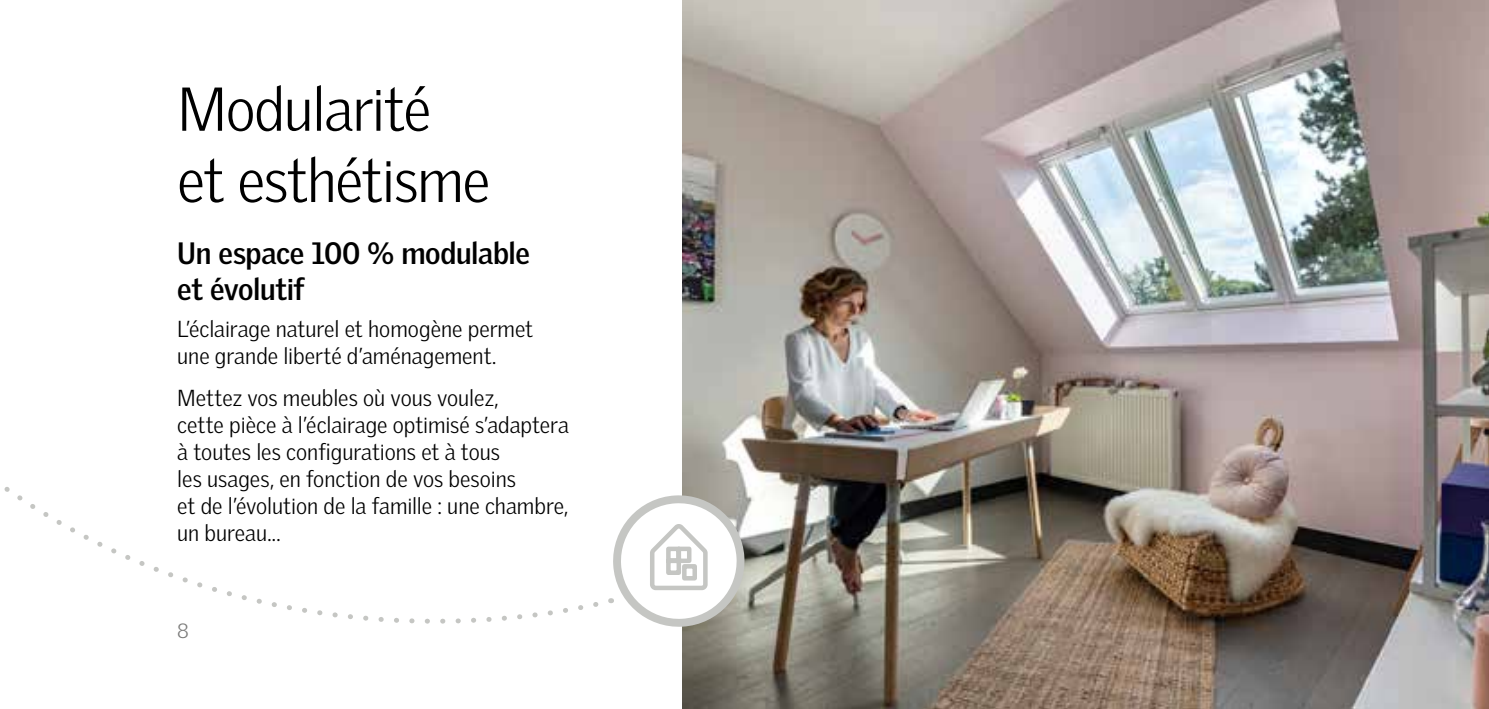
<style>
.page{position:relative;width:1489px;height:709px;background:#fff}
.page>*{position:absolute;margin:0;border:0;box-sizing:border-box;transform-origin:0 0}
.t1{font:300 60px/71.2px "Velux Gothic";letter-spacing:-.02em;color:#000}
.t2{font:700 30px/36px "Velux Gothic";letter-spacing:-.015em;color:#000}
.t3{font:300 22.5px/27px "Velux Gothic";color:#000}
.t4{font:300 20px "Velux Gothic";color:#7a7a79}
</style>
<div class="page">
<img style="left:682px;top:0;width:806px;height:709px">
<svg style="left:4px;top:487px;width:595px;height:137px"></svg>
<svg style="left:609px;top:489px;width:141px;height:144px"></svg>
<h1 class="t1" style="left:177px;top:72px;width:314px">Modularité et esthétisme</h1>
<h2 class="t2" style="left:177px;top:235px;width:354px">Un espace 100 % modulable et évolutif</h2>
<p class="t3" style="left:177px;top:315px;width:357px">L’éclairage naturel et homogène permet une grande liberté d’aménagement.</p>
<p class="t3" style="left:177px;top:383px;width:393px">Mettez vos meubles où vous voulez,<br>cette pièce à l’éclairage optimisé s’adaptera à toutes les configurations et à tous<br>les usages, en fonction de vos besoins<br>et de l’évolution de la famille : une chambre, un bureau...</p>
<p class="t4" style="left:177px;top:619px;width:13px">8</p>
</div>
